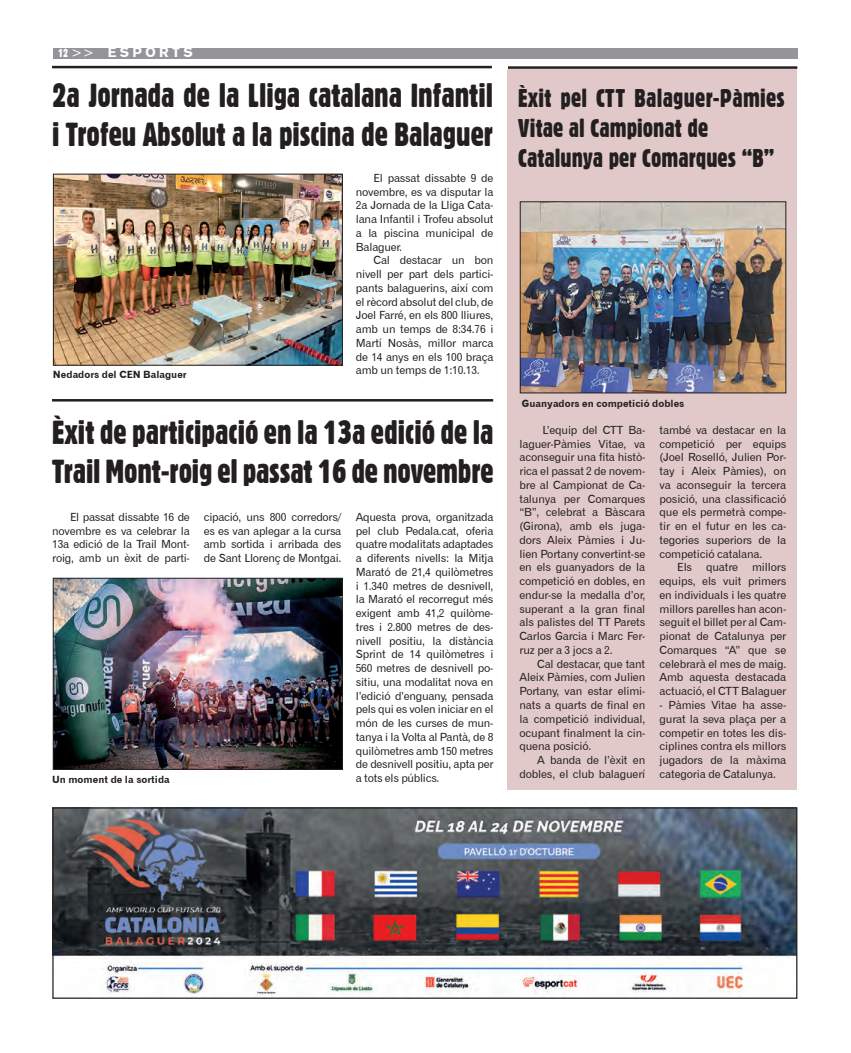
<style>
.page{position:relative;width:851px;height:1053px;background:#fff}
.page>*{position:absolute;margin:0;border:0;box-sizing:border-box;transform-origin:0 0}
.t1{font:32.5px/39px "Gothic 821 Condensed BT";letter-spacing:-.005em;color:#231f20}
.t2{font:25px/30px "Gothic 821 Condensed BT";color:#231f20}
.t3{font:13.75px "Gothic 725 BT Black A";letter-spacing:.25em;color:#fff}
.t4{font:11.25px/13.8px "Gothic 720 BT Roman B";letter-spacing:-.015em;color:#231f20;text-align:justify}
.t5{font:10px "Gothic 720 BT Bold B";color:#231f20}
.s1{font-family:"Gothic 821 Condensed BT";font-size:11.25px}
.s2{font-family:"Gothic 720 BT Roman B"}
</style>
<div class="page">
<div style="left:53px;top:48px;width:744px;height:10px;background:#939598"></div>
<hr style="left:52px;top:399px;width:441px;height:2px;background:#231f20">
<hr style="left:508px;top:66px;width:289px;height:3px;background:#231f20">
<img style="left:55px;top:580px;width:285px;height:187px">
<div style="left:53px;top:578px;width:289px;height:191px;border:1px solid #231f20"></div>
<div style="left:507px;top:70px;width:290px;height:720px;background:#e0c9c8"></div>
<img style="left:522px;top:204px;width:261px;height:187px">
<img style="left:54px;top:809px;width:741px;height:187px">
<div style="left:52px;top:807px;width:745px;height:191px;border:1px solid #231f20"></div>
<img style="left:55px;top:176px;width:285px;height:187px">
<div style="left:53px;top:174px;width:289px;height:191px;border:1px solid #231f20"></div>
<hr style="left:52px;top:66px;width:440px;height:2px;background:#231f20">
<p class="t3" style="left:58px;top:44px;width:136px"><span class="s1">12</span><span class="s2">&gt;&gt;</span> ESPORTS</p>
<p class="t1" style="left:52px;top:75px;width:442px">2a Jornada de la Lliga catalana Infantil i Trofeu Absolut a la piscina de Balaguer</p>
<p class="t5" style="left:53px;top:368px;width:135px">Nedadors del CEN Balaguer</p>
<p class="t4" style="left:356px;top:171px;width:139px;text-indent:18px">El passat dissabte 9 de novembre, es va disputar la 2a Jornada de la Lliga Cata&shy;lana Infantil i Trofeu absolut a la piscina municipal de Balaguer.</p>
<p class="t4" style="left:356px;top:253px;width:139px;text-indent:18px">Cal destacar un bon nivell per part dels partici&shy;pants balaguerins, així com el rècord absolut del club, de Joel Farré, en els 800 lliures, amb un temps de 8:34.76 i Martí Nosàs, millor marca de 14 anys en els 100 braça amb un temps de 1:10.13.</p>
<p class="t1" style="left:52px;top:412px;width:443px">Èxit de participació en la 13a edició de la<br>Trail Mont-roig el passat 16 de novembre</p>
<p class="t4" style="left:52px;top:510px;width:139px;text-indent:18px">El passat dissabte 16 de novembre es va celebrar la 13a edició de la Trail Mont&shy;roig, amb un èxit de parti-</p>
<p class="t4" style="left:204px;top:509px;width:139px">cipació, uns 800 corredors/ es es van aplegar a la cursa amb sortida i arribada des de Sant Llorenç de Montgai.</p>
<p class="t4" style="left:356px;top:509px;width:139px">Aquesta prova, organitzada pel club Pedala.cat, oferia quatre modalitats adaptades a diferents nivells: la Mitja Marató de 21,4 quilòmetres i 1.340 metres de desnivell, la Marató el recorregut més exigent amb 41,2 quilòme&shy;tres i 2.800 metres de des&shy;nivell positiu, la distància Sprint de 14 quilòmetres i 560 metres de desnivell po&shy;sitiu, una modalitat nova en l’edició d’enguany, pensada pels qui es volen iniciar en el món de les curses de mun&shy;tanya i la Volta al Pantà, de 8 quilòmetres amb 150 metres de desnivell positiu, apta per a tots els públics.</p>
<p class="t5" style="left:52px;top:773px;width:119px">Un moment de la sortida</p>
<p class="t2" style="left:518px;top:83px;width:268px">Èxit pel CTT Balaguer-Pàmies<br>Vitae al Campionat de</p>
<p class="t2" style="left:518px;top:143px;width:257px">Catalunya per Comarques “B”</p>
<p class="t5" style="left:522px;top:397px;width:164px">Guanyadors en competició dobles</p>
<p class="t4" style="left:519px;top:423px;width:127px;text-indent:23px">L’equip del CTT Ba&shy;laguer-Pàmies Vitae, va aconseguir una fita histò&shy;rica el passat 2 de novem&shy;bre al Campionat de Ca&shy;talunya per Comarques “B”, celebrat a Bàscara (Girona), amb els juga&shy;dors Aleix Pàmies i Ju&shy;lien Portany convertint-se en els guanyadors de la competició en dobles, en endur-se la medalla d’or, superant a la gran final als palistes del TT Parets Carlos Garcia i Marc Fer&shy;ruz per a 3 jocs a 2.</p>
<p class="t4" style="left:519px;top:656px;width:127px;text-indent:18px">Cal destacar, que tant Aleix Pàmies, com Julien Portany, van estar elimi&shy;nats a quarts de final en la competició individual, ocupant finalment la cin&shy;quena posició.</p>
<p class="t4" style="left:519px;top:753px;width:127px;text-align:right">A banda de l’èxit en dobles, el club balaguerí</p>
<p class="t4" style="left:659px;top:423px;width:128px">també va destacar en la competició per equips (Joel Roselló, Julien Por&shy;tay i Aleix Pàmies), on va aconseguir la tercera posició, una classificació que els permetrà compe&shy;tir en el futur en les ca&shy;tegories superiors de la competició catalana.</p>
<p class="t4" style="left:659px;top:560px;width:128px;text-indent:18px">Els quatre millors equips, els vuit primers en individuals i les quatre millors parelles han acon&shy;seguit el billet per al Cam&shy;pionat de Catalunya per Comarques “A” que se celebrarà el mes de maig.<br>Amb aquesta destacada actuació, el CTT Balaguer</p>
<p class="t4" style="left:659px;top:698px;width:128px">- Pàmies Vitae ha asse&shy;gurat la seva plaça per a competir en totes les dis&shy;ciplines contra els millors jugadors de la màxima categoria de Catalunya.</p>
</div>
